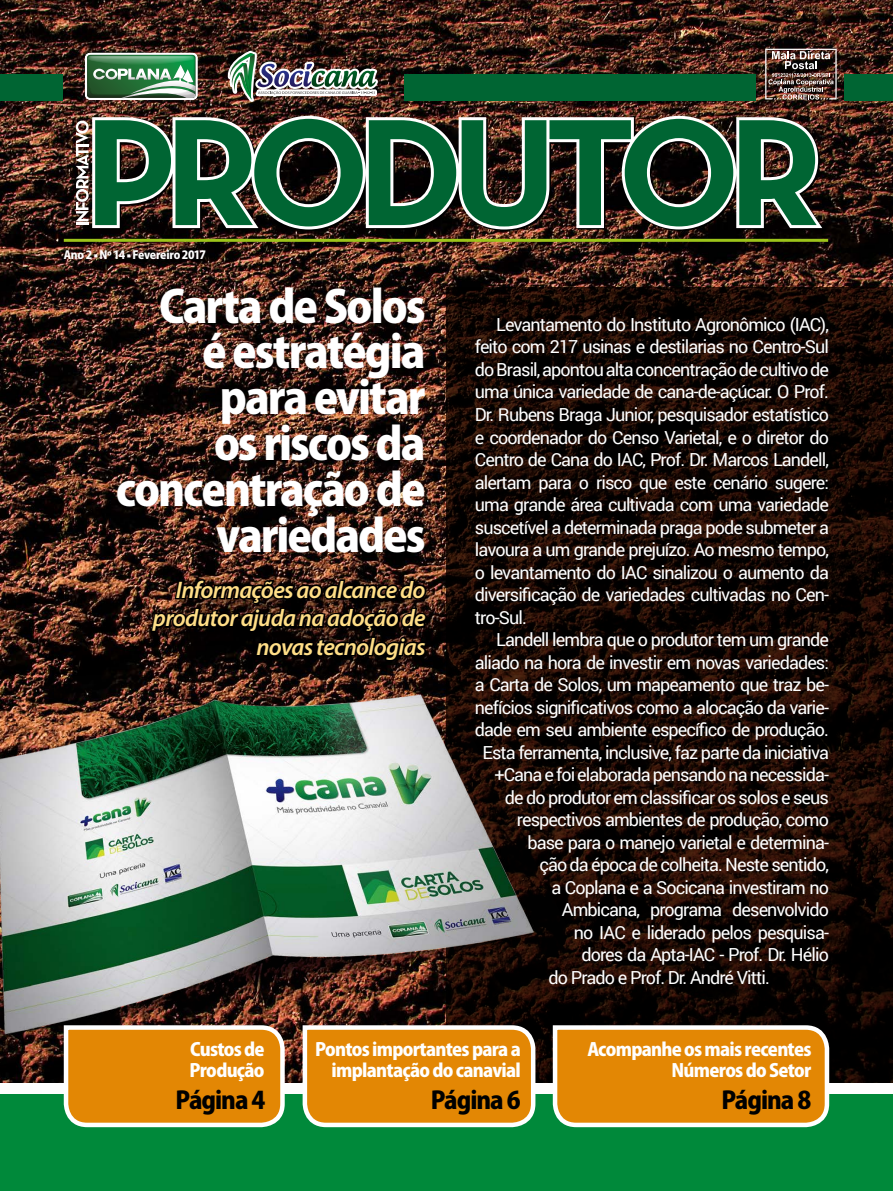
<style>
.page{position:relative;width:893px;height:1191px;background:#fff}
.page>*{position:absolute;margin:0;border:0;box-sizing:border-box;transform-origin:0 0}
.t1{font:800 43.95px/45.8px "Koz Go Pro";letter-spacing:-.045em;color:#fff;text-align:right}
.t2{font:italic 600 24px/28.5px "Myriad Pro";letter-spacing:-.03em;color:#ffde87;text-align:right}
.t3{font:800 24px "Koz Go Pro";letter-spacing:-.04em;color:#000}
.t4{font:18px/22.5px "Roboto";letter-spacing:-.05em;color:#fff;text-align:justify}
.t5{font:800 18px/21px "Koz Go Pro";letter-spacing:-.04em;color:#fff;text-align:right}
.t6{font:800 11.25px "Koz Go Pro";letter-spacing:-.03em;color:#fff}
.s1{font-family:"Titillium Web";font-weight:900}
</style>
<div class="page">
<img style="left:0;top:0;width:893px;height:615px">
<svg style="left:446px;top:287px;width:447px;height:795px;background:#140703"></svg>
<img style="left:0;top:615px;width:598px;height:468px">
<img style="left:0;top:670px;width:582px;height:395px">
<div style="left:0;top:1094px;width:893px;height:97px;background:#00893a"></div>
<svg style="left:62px;top:1023px;width:225px;height:105px;background:#da9123"></svg>
<svg style="left:300px;top:1023px;width:238px;height:105px;background:#d99022"></svg>
<svg style="left:551px;top:1023px;width:280px;height:105px;background:#d88d1c"></svg>
<hr style="left:64px;top:239px;width:764px;height:3px;background:#9dc41a">
<img style="left:765px;top:49px;width:72px;height:51px">
<svg style="left:94px;top:117px;width:730px;height:114px;background:#251510"></svg>
<div style="left:0;top:75px;width:62px;height:26px;background:#006533"></div>
<div style="left:404px;top:75px;width:352px;height:26px;background:#006533"></div>
<div style="left:845px;top:75px;width:48px;height:26px;background:#006533"></div>
<svg style="left:85px;top:52px;width:113px;height:48px"></svg>
<img style="left:225px;top:51px;width:153px;height:51px">
<svg style="left:92px;top:116px;width:730px;height:113px;background:#366147"></svg>
<svg style="left:76px;top:121px;width:13px;height:104px"></svg>
<div style="left:142px;top:569px;width:302px;height:110px;background:#000;opacity:.75"></div>
<svg style="left:149px;top:577px;width:280px;height:91px;background:#180d0a"></svg>
<p class="t6" style="left:64px;top:247px;width:144px">Ano 2 <span class="s1">•</span> Nº 14 <span class="s1">•</span> Fevereiro 2017</p>
<h1 class="t1" style="left:116px;top:286px;width:311px">Carta de Solos<br>é estratégia para evitar<br>os riscos da concentração de variedades</h1>
<h2 class="t2" style="left:153px;top:575px;width:274px">Informações ao alcance do produtor ajuda na adoção de novas tecnologias</h2>
<p class="t4" style="left:475px;top:313px;width:356px;text-indent:21px">Levantamento do Instituto Agronômico (IAC), feito com 217 usinas e destilarias no Centro-Sul do Brasil, apontou alta concentração de cultivo de uma única variedade de cana-de-açúcar. O Prof.<br>Dr. Rubens Braga Junior, pesquisador estatístico e coordenador do Censo Varietal, e o diretor do Centro de Cana do IAC, Prof. Dr. Marcos Landell, alertam para o risco que este cenário sugere: uma grande área cultivada com uma variedade suscetível a determinada praga pode submeter a lavoura a um grande prejuízo. Ao mesmo tempo, o levantamento do IAC sinalizou o aumento da diversificação de variedades cultivadas no Cen&shy;tro-Sul.</p>
<p class="t4" style="left:496px;top:628px;width:334px">Landell lembra que o produtor tem um grande</p>
<p class="t4" style="left:475px;top:650px;width:356px">aliado na hora de investir em novas variedades:</p>
<p class="t4" style="left:475px;top:673px;width:355px">a Carta de Solos, um mapeamento que traz be-</p>
<p class="t4" style="left:475px;top:695px;width:356px">nefícios significativos como a alocação da varie-</p>
<p class="t4" style="left:475px;top:718px;width:355px">dade em seu ambiente específico de produção.</p>
<p class="t4" style="left:482px;top:740px;width:348px">Esta ferramenta, inclusive, faz parte da iniciativa</p>
<p class="t4" style="left:494px;top:763px;width:336px">+Cana e foi elaborada pensando na necessida-</p>
<p class="t4" style="left:505px;top:785px;width:325px">de do produtor em classificar os solos e seus</p>
<p class="t4" style="left:517px;top:808px;width:313px">respectivos ambientes de produção, como</p>
<p class="t4" style="left:527px;top:830px;width:303px">base para o manejo varietal e determina-</p>
<p class="t4" style="left:539px;top:853px;width:291px">ção da época de colheita. Neste sentido,</p>
<p class="t4" style="left:551px;top:875px;width:279px">a Coplana e a Socicana investiram no</p>
<p class="t4" style="left:562px;top:898px;width:268px">Ambicana, programa desenvolvido</p>
<p class="t4" style="left:574px;top:920px;width:256px">no IAC e liderado pelos pesquisa-</p>
<p class="t4" style="left:581px;top:943px;width:249px">dores da Apta-IAC - Prof. Dr. Hélio</p>
<p class="t4" style="left:548px;top:965px;width:223px">do Prado e Prof. Dr. André Vitti.</p>
<p class="t5" style="left:190px;top:1039px;width:77px;text-align:left">Custos de<br>Produção</p>
<p class="t5" style="left:315px;top:1039px;width:207px">Pontos importantes para a implantação do canavial</p>
<p class="t5" style="left:587px;top:1039px;width:226px">Acompanhe os mais recentes<br>Números do Setor</p>
<h2 class="t3" style="left:176px;top:1084px;width:92px">Página 4</h2>
<h2 class="t3" style="left:431px;top:1084px;width:92px">Página 6</h2>
<h2 class="t3" style="left:721px;top:1084px;width:92px">Página 8</h2>
</div>
